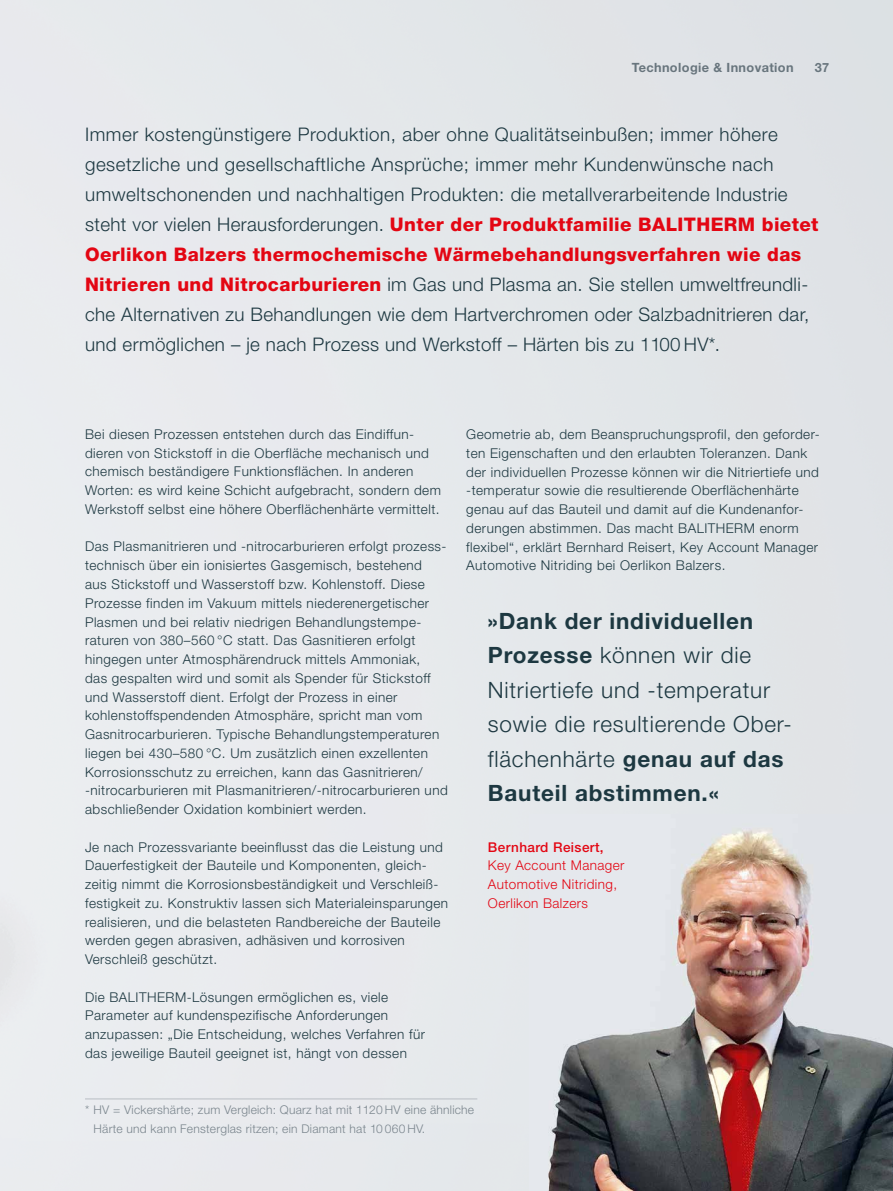
<style>
.page{position:relative;width:893px;height:1191px;background:#fff}
.page>*{position:absolute;margin:0;border:0;box-sizing:border-box;transform-origin:0 0}
.t1{font:300 22.5px/34.5px "Helvetica Neue";letter-spacing:.035em;color:#1d3841}
.t2{font:300 18.75px/30px "Helvetica Neue";letter-spacing:.03em;color:#1d3841}
.t3{font:300 13.5px/18.8px "Helvetica Neue";letter-spacing:.035em;color:#1d3841}
.t4{font:300 13.5px/18.8px "Helvetica Neue";letter-spacing:.03em;color:#e30613}
.t5{font:500 13.5px "Helvetica Neue";letter-spacing:.03em;color:#e30613}
.t6{font:700 12.75px "Helvetica Neue";letter-spacing:.03em;color:#68757d}
.t7{font:300 12px/18.8px "Helvetica Neue";letter-spacing:.02em;color:#7a858d}
.s1{font-weight:800;color:#e30613}
.s2{font-weight:700}
</style>
<div class="page">
<img style="left:529px;top:814px;width:364px;height:377px">
<hr style="left:85px;top:1098px;width:392px;height:1px;background:#b8bdc3">
<p class="t6" style="left:632px;top:60px;width:163px">Technologie &amp; innovation</p>
<p class="t6" style="left:815px;top:60px;width:16px">37</p>
<p class="t2" style="left:85px;top:119px;width:735px">Immer kostengünstigere Produktion, aber ohne Qualitäts ein bußen; immer höhere gesetzliche und gesellschaftliche Ansprüche; immer mehr Kundenwünsche nach umweltschonenden und nachhaltigen Produkten: die metallverarbeitende Industrie steht vor vielen Herausforderungen. <span class="s1">Unter der Produkt familie BALITHERM bietet Oerlikon Balzers thermo chemische Wärmebehandlungs verfahren wie das Nitrieren und Nitro carburieren</span> im Gas und Plasma an. Sie stellen umweltfreundli&shy;che Alternativen zu Behandlungen wie dem Hart verchromen oder Salzbad nitrieren dar, und ermöglichen – je nach Prozess und Werkstoff – Härten bis zu 1100 HV*.</p>
<p class="t3" style="left:85px;top:424px;width:357px">Bei diesen Prozessen entstehen durch das Eindiffun&shy;dieren von Stickstoff in die Oberfläche mechanisch und chemisch beständigere Funktionsflächen. In anderen Worten: es wird keine Schicht aufgebracht, sondern dem Werkstoff selbst eine höhere Oberflächenhärte vermittelt.</p>
<p class="t3" style="left:85px;top:537px;width:363px">Das Plasmanitrieren und -nitrocarburieren erfolgt prozess&shy;technisch über ein ionisiertes Gasgemisch, bestehend aus Stickstoff und Wasserstoff bzw. Kohlenstoff. Diese Prozesse finden im Vakuum mittels niederenergetischer Plasmen und bei relativ niedrigen Behandlungstempe&shy;raturen von 380–560 °C statt. Das Gasnitieren erfolgt hingegen unter Atmosphärendruck mittels Ammoniak,<br>das gespalten wird und somit als Spender für Stickstoff und Wasserstoff dient. Erfolgt der Prozess in einer kohlenstoffspendenden Atmosphäre, spricht man vom Gasnitrocarburieren. Typische Behandlungstemperaturen liegen bei 430–580 °C. Um zusätzlich einen exzellenten Korrosionsschutz zu erreichen, kann das Gasnitrieren/</p>
<p class="t3" style="left:85px;top:781px;width:364px">- nitrocarburieren mit Plasmanitrieren/-nitrocarburieren und abschließender Oxidation kombiniert werden.</p>
<p class="t3" style="left:85px;top:837px;width:365px">Je nach Prozessvariante beeinflusst das die Leistung und Dauerfestigkeit der Bauteile und Komponenten, gleich&shy;zeitig nimmt die Korrosionsbeständigkeit und Verschleiß&shy;festigkeit zu. Konstruktiv lassen sich Materialeinsparungen realisieren, und die belasteten Randbereiche der Bauteile werden gegen abrasiven, adhäsiven und korrosiven Verschleiß geschützt.</p>
<p class="t3" style="left:85px;top:987px;width:341px">Die BALITHERM-Lösungen ermöglichen es, viele Parameter auf kundenspezifische Anforderungen anzupassen: „Die Entscheidung, welches Verfahren für das jeweilige Bauteil geeignet ist, hängt von dessen</p>
<p class="t3" style="left:466px;top:424px;width:355px">Geometrie ab, dem Beanspruchungsprofil, den geforder&shy;ten Eigenschaften und den erlaubten Toleranzen. Dank der individuellen Prozesse können wir die Nitriertiefe und -temperatur sowie die resultierende Oberflächenhärte genau auf das Bauteil und damit auf die Kundenanfor&shy;derungen abstimmen. Das macht BALITHERM enorm flexibel“, erklärt Bernhard Reisert, Key Account Manager Automotive Nitriding bei Oerlikon Balzers.</p>
<h1 class="t1" style="left:488px;top:603px;width:305px"><span class="s2">»Dank der individuellen<br>Prozesse</span> können wir die<br>Nitrier tiefe und -temperatur sowie die resultierende Ober&shy;flächenhärte <span class="s2">genau auf das<br>Bauteil abstimmen.«</span></h1>
<p class="t5" style="left:488px;top:838px;width:117px">Bernhard reisert,</p>
<p class="t4" style="left:488px;top:856px;width:138px">Key Account Manager<br>Automotive Nitriding,<br>Oerlikon Balzers</p>
<p class="t7" style="left:94px;top:1100px;width:382px;text-indent:-9px">* HV = Vickershärte; zum Vergleich: Quarz hat mit 1120 HV eine ähnliche<br>Härte und kann Fensterglas ritzen; ein Diamant hat 10 060 HV.</p>
</div>
